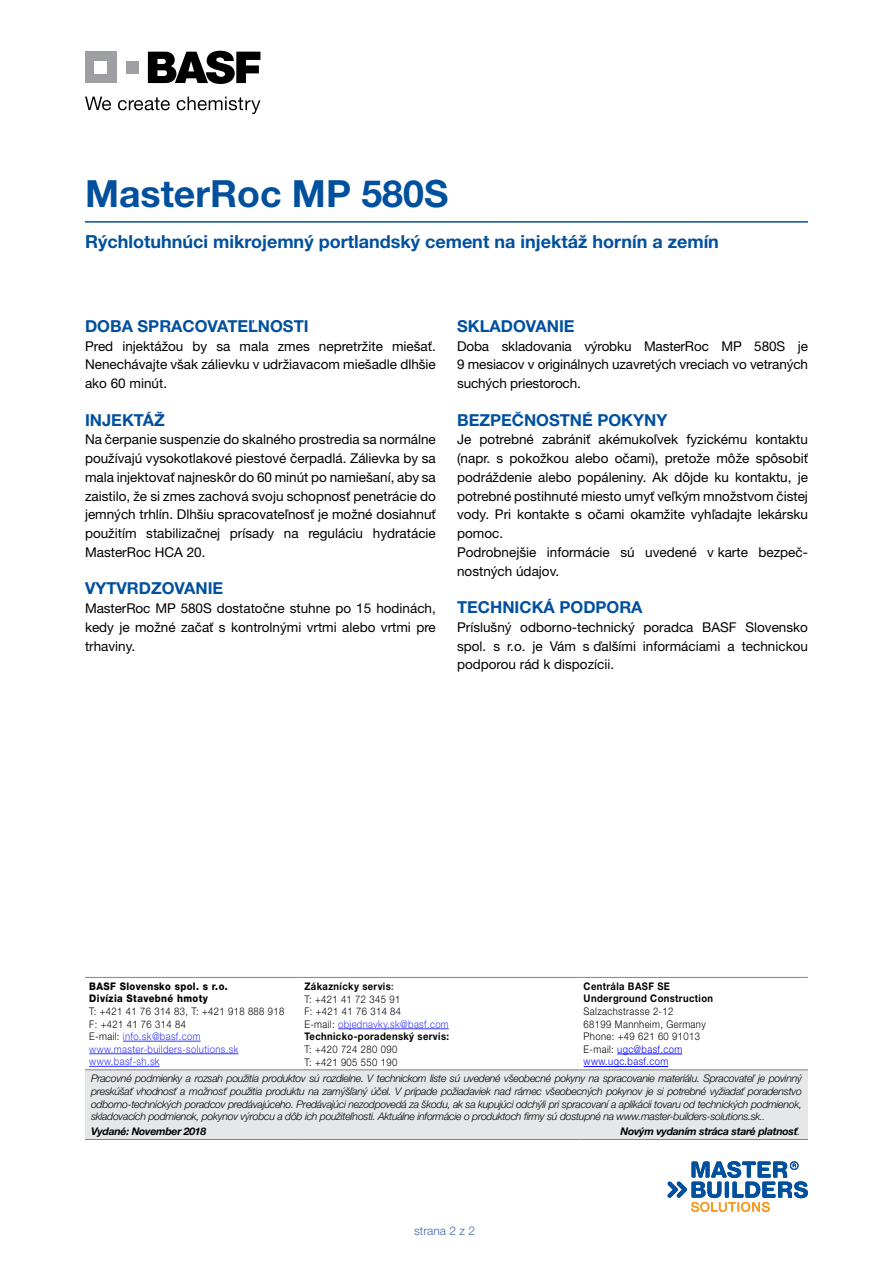
<style>
.page{position:relative;width:893px;height:1263px;background:#fff}
.page>*{position:absolute;margin:0;border:0;box-sizing:border-box;transform-origin:0 0}
.t1{font:700 37.5px "Helvetica Neue CE";color:#00509e}
.t2{font:700 18px "Helvetica Neue CE";color:#00509e}
.t3{font:700 16.5px "Helvetica Neue CE";color:#00509e}
.t4{font:13.5px/18.8px "Helvetica Neue CE";color:#000;text-align:justify}
.t5{font:300 12px "Helvetica Neue CE";color:#4066ac}
.t6{font:italic 300 10.5px/12.6px "Helvetica Neue CE";letter-spacing:-.025em;color:#000;text-align:justify}
.t7{font:700 10.5px/12.6px "Helvetica Neue CE";letter-spacing:.04em;color:#000;scale:.9 1}
.t8{font:300 10.5px/12.6px "Helvetica Neue CE";letter-spacing:.04em;color:#000;scale:.9 1}
.t9{font:300 10.5px/12.6px "Helvetica Neue CE";letter-spacing:.04em;color:#33f;scale:.9 1}
.t10{font:italic 700 10.5px "Helvetica Neue CE";letter-spacing:-.025em;color:#000}
.t11{font:800 10.5px/12.6px "Helvetica Neue CE";letter-spacing:.04em;color:#000;scale:.9 1}
.s1{color:#000}
.s2{color:#00f}
.s3{font-size:9px}
.s4{font-weight:300}
.s5{color:#58595b}
.s6{font-weight:300;color:#33f}
</style>
<div class="page">
<hr style="left:85px;top:221px;width:723px;height:2px;background:#00509e">
<div style="left:85px;top:52px;width:31px;height:31px;background:#9d9fa2"></div>
<div style="left:126px;top:61px;width:12px;height:12px;background:#9d9fa2"></div>
<svg style="left:148px;top:51px;width:112px;height:33px"></svg>
<svg style="left:85px;top:97px;width:26px;height:13px"></svg>
<svg style="left:118px;top:97px;width:52px;height:13px"></svg>
<svg style="left:177px;top:97px;width:83px;height:17px"></svg>
<div style="left:95px;top:61px;width:12px;height:12px;background:#fff"></div>
<svg style="left:668px;top:1161px;width:140px;height:51px"></svg>
<div style="left:85px;top:1070px;width:723px;height:69px;background:#e6e7e8"></div>
<hr style="left:85px;top:977px;width:215px;height:1px;background:#808285">
<hr style="left:85px;top:1069px;width:215px;height:1px;background:#808285">
<hr style="left:85px;top:1139px;width:215px;height:1px;background:#808285">
<hr style="left:300px;top:1139px;width:279px;height:1px;background:#808285">
<hr style="left:579px;top:1139px;width:229px;height:1px;background:#808285">
<hr style="left:300px;top:977px;width:279px;height:1px;background:#808285">
<hr style="left:579px;top:977px;width:229px;height:1px;background:#808285">
<hr style="left:300px;top:1069px;width:279px;height:1px;background:#808285">
<hr style="left:579px;top:1069px;width:229px;height:1px;background:#808285">
<hr style="left:123px;top:1041px;width:78px;height:1px;background:#33f">
<hr style="left:89px;top:1053px;width:149px;height:1px;background:#33f">
<hr style="left:89px;top:1066px;width:71px;height:1px;background:#33f">
<hr style="left:338px;top:1028px;width:111px;height:1px;background:#33f">
<hr style="left:617px;top:1054px;width:65px;height:1px;background:#00f">
<hr style="left:584px;top:1066px;width:84px;height:1px;background:#00f">
<h1 class="t1" style="left:85px;top:172px;width:365px">MasterRoc MP 580S</h1>
<h2 class="t2" style="left:85px;top:231px;width:635px">Rýchlotuhnúci mikrojemný portlandský cement na injektáž hornín a zemín</h2>
<p class="t3" style="left:85px;top:317px;width:13px">DOBA</p>
<p class="t3" style="left:138px;top:317px;width:35px">sPRACO</p>
<p class="t3" style="left:208px;top:317px;width:21px">VATE</p>
<p class="t3" style="left:248px;top:317px;width:62px">ľNOSTI</p>
<p class="t4" style="left:85px;top:336px;width:352px">Pred injektážou by sa mala zmes nepretržite miešať.<br>Nenechávajte však zálievku v udržiavacom miešadle dlhšie ako 60 minút.</p>
<p class="t3" style="left:85px;top:410px;width:17px">INJEKTÁŽ</p>
<p class="t4" style="left:85px;top:430px;width:352px">Na čerpanie suspenzie do skalného prostredia sa normálne používajú vysokotlakové piestové čerpadlá. Zálievka by sa mala injektovať najneskôr do 60 minút po namiešaní, aby sa zaistilo, že si zmes zachová svoju schopnosť penetrácie do jemných trhlín. Dlhšiu spracovateľnosť je možné dosiahnuť použitím stabilizačnej prísady na reguláciu hydratácie MasterRoc HCA 20.</p>
<p class="t3" style="left:85px;top:579px;width:140px">vytvrdzovanie</p>
<p class="t4" style="left:85px;top:599px;width:352px">MasterRoc MP 580S dostatočne stuhne po 15 hodinách, kedy je možné začať s kontrolnými vrtmi alebo vrtmi pre trhaviny.</p>
<p class="t3" style="left:457px;top:317px;width:119px">Skladovanie</p>
<p class="t4" style="left:457px;top:336px;width:352px">Doba skladovania výrobku MasterRoc MP 580S je 9 mesiacov v originálnych uzavretých vreciach vo vetraných suchých priestoroch.</p>
<p class="t3" style="left:457px;top:410px;width:212px">Bezpečnostné pokyny</p>
<p class="t4" style="left:457px;top:430px;width:352px;text-align:left">Je potrebné zabrániť akémukoľvek fyzickému kontaktu (napr. s pokožkou alebo očami), pretože môže spôsobiť podráždenie alebo popáleniny. Ak dôjde ku kontaktu, je potrebné postihnuté miesto umyť veľkým množstvom čistej vody. Pri kontakte s očami okamžite vyhľadajte lekársku pomoc.<br>Podrobnejšie informácie sú uvedené v karte bezpeč&shy;nostných údajov.</p>
<p class="t3" style="left:457px;top:598px;width:185px">Technická podpora</p>
<p class="t4" style="left:457px;top:618px;width:352px">Príslušný odborno-technický poradca BASF Slovensko spol. s r.o. je Vám s ďalšími informáciami a technickou podporou rád k dispozícii.</p>
<p class="t11" style="left:89px;top:980px;width:155px">BASF Slovensko spol. s r.o.<br>Divízia Stavebné hmoty</p>
<p class="t9" style="left:89px;top:1005px;width:218px"><span class="s1">T: +421 41 76 314 83, T: +421 918 888 918<br>F: +421 41 76 314 84<br>E-mail:</span> info.sk@basf.com www.master-builders-solutions.sk www.basf-sh.sk</p>
<p class="t7" style="left:584px;top:980px;width:145px">Centrála BASF SE<br>Underground Construction</p>
<p class="t8" style="left:584px;top:1005px;width:137px">Salzachstrasse 2-12<br>68199 Mannheim, Germany<br>Phone: +49 621 60 91013<br>E-mail: <span class="s2">ugc@basf.com www.ugc.basf.com</span></p>
<p class="t6" style="left:91px;top:1072px;width:712px">Pracovné podmienky a rozsah použitia produktov sú rozdielne. V technickom liste sú uvedené všeobecné pokyny na spracovanie materiálu. Spracovateľ je povinný preskúšať vhodnosť a možnosť použitia produktu na zamýšľaný účel. V prípade požiadaviek nad rámec všeobecných pokynov je si potrebné vyžiadať poradenstvo odborno-technických poradcov predávajúceho. Predávajúci nezodpovedá za škodu, ak sa kupujúci odchýli pri spracovaní a aplikácii tovaru od technických podmienok, skladovacích podmienok, pokynov výrobcu a dôb ich použiteľnosti. Aktuálne informácie o produktoch firmy sú dostupné na www.master-builders-solutions.sk<span class="s3">..</span></p>
<p class="t10" style="left:91px;top:1125px;width:117px">Vydané: November 2018</p>
<p class="t10" style="left:621px;top:1125px;width:181px">Novým vydaním stráca staré platnosť<span class="s4">.</span></p>
<p class="t7" style="left:304px;top:980px;width:162px">Zákaznícky servis<span class="s5">:<br></span><span class="s4">T: +421 41 72 345 91<br>F: +421 41 76 314 84<br>E-mail:</span> <span class="s6">objednavky.sk@basf.com<br></span>Technicko-poradenský servis:</p>
<p class="t8" style="left:304px;top:1043px;width:105px">T: +420 724 280 090<br>T: +421 905 550 190</p>
<p class="t5" style="left:414px;top:1224px;width:62px">strana 2 z 2</p>
</div>
